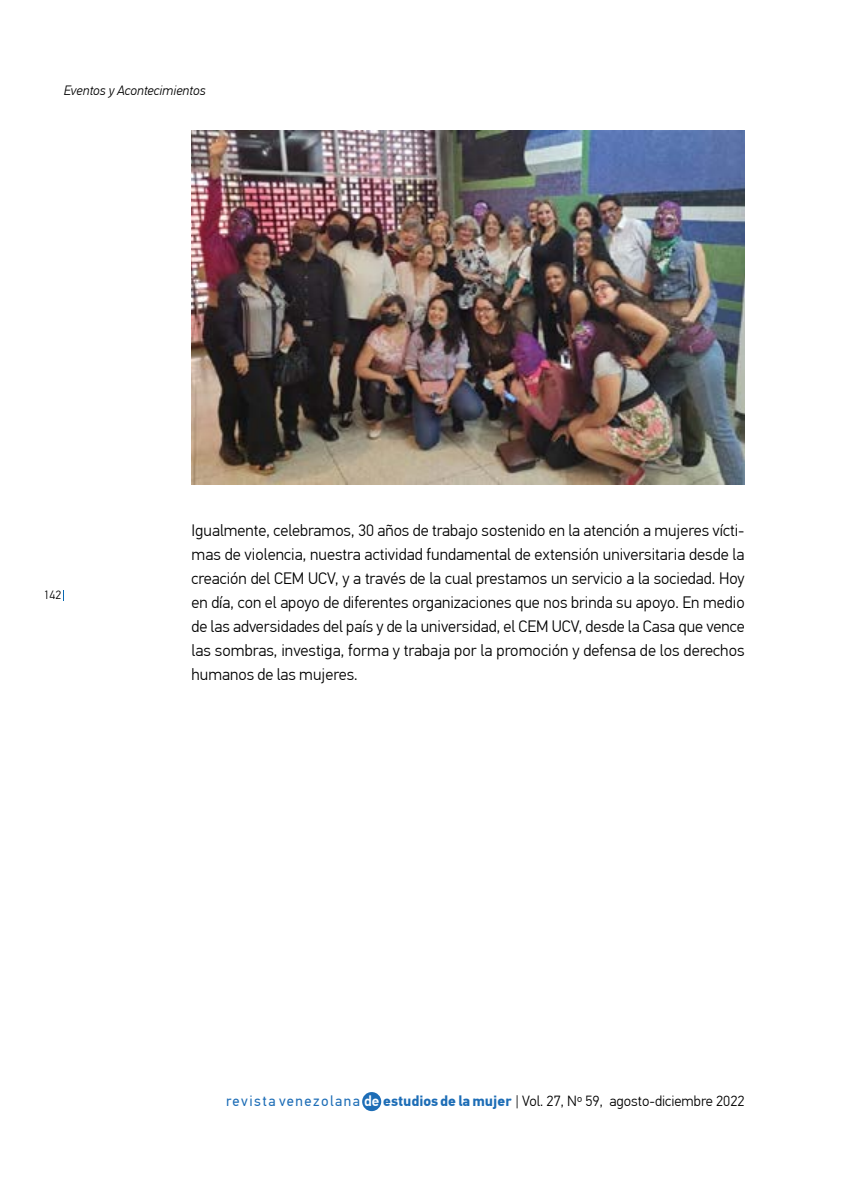
<style>
.page{position:relative;width:851px;height:1191px;background:#fff}
.page>*{position:absolute;margin:0;border:0;box-sizing:border-box;transform-origin:0 0}
.t1{font:300 16.5px/24px "PF Din Text Pro";color:#000;text-align:justify}
.t2{font:300 14.7px "PF Din Text Pro";color:#000}
.t3{font:italic 300 13.5px "PF Din Text Pro";color:#000}
.t4{font:300 12px "PF Din Text Pro";color:#000}
.s1{font-weight:400;font-size:14.85px;color:#1d6db6}
.s2{font-weight:500;font-size:14.85px;color:#fff}
.s3{font-weight:700;font-size:14.85px;color:#1d6db6}
.s4{font-size:15px}
</style>
<div class="page">
<div style="left:362px;top:1092px;width:19px;height:19px;background:#1d6db6;border-radius:50%"></div>
<img style="left:191px;top:130px;width:553px;height:355px">
<p class="t3" style="left:64px;top:83px;width:143px">Eventos y Acontecimientos</p>
<p class="t4" style="left:44px;top:588px;width:19px">142</p>
<p class="t1" style="left:191px;top:518px;width:554px">Igualmente, celebramos, 30 años de trabajo sostenido en la atención a mujeres vícti&shy;mas de violencia, nuestra actividad fundamental de extensión universitaria desde la creación del CEM UCV, y a través de la cual prestamos un servicio a la sociedad. Hoy en día, con el apoyo de diferentes organizaciones que nos brinda su apoyo. En medio de las adversidades del país y de la universidad, el CEM UCV, desde la Casa que vence las sombras, investiga, forma y trabaja por la promoción y defensa de los derechos humanos de las mujeres.</p>
<p class="t2" style="left:226px;top:1092px;width:520px"><span class="s1">revista venezolana</span> <span class="s2">de</span> <span class="s3">estudios de la mujer</span> <span class="s4">|</span> Vol. 27, Nº 59, agosto-diciembre 2022</p>
</div>
